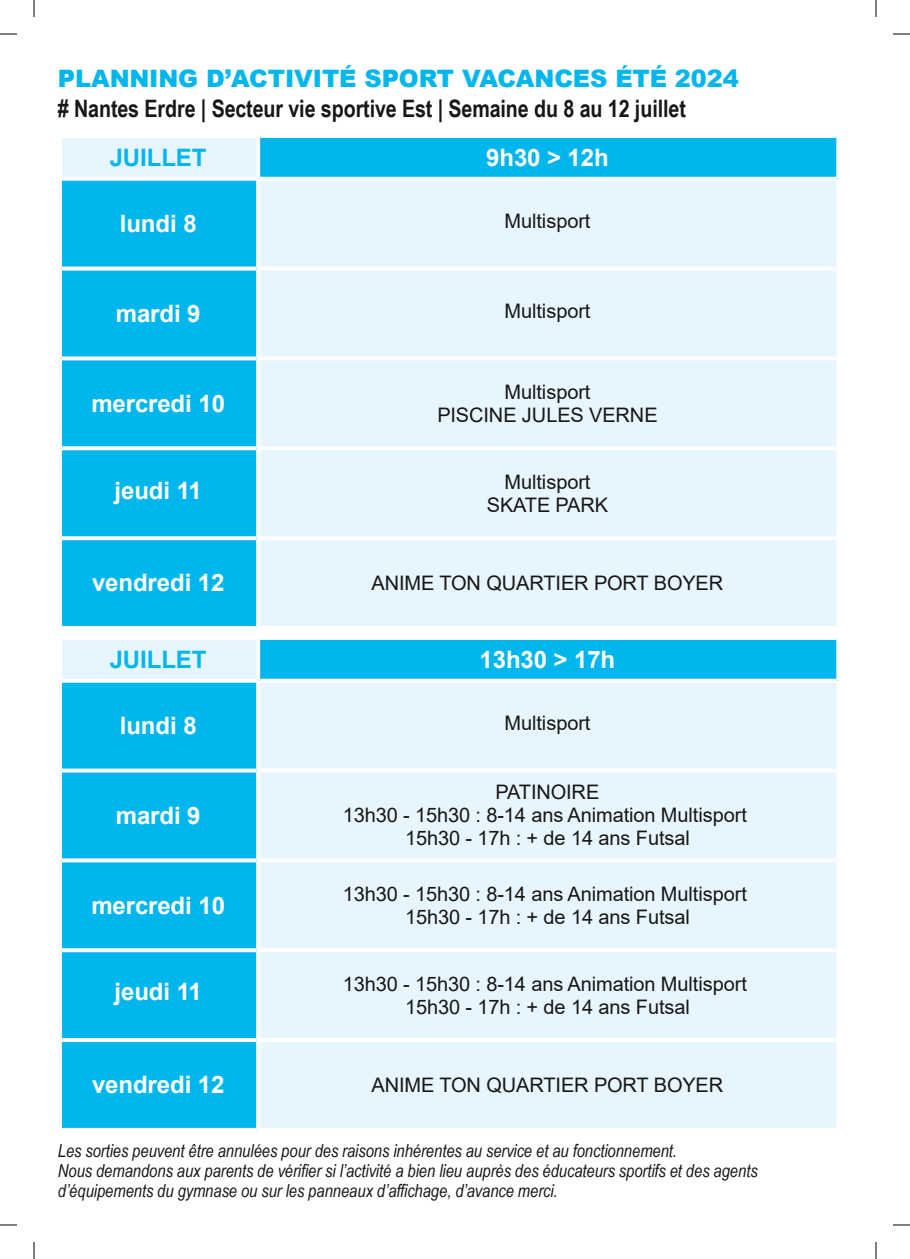
<style>
.page{position:relative;width:910px;height:1259px;background:#fff}
.page>*{position:absolute;margin:0;border:0;box-sizing:border-box;transform-origin:0 0}
.t1{font:700 24px "Arial";letter-spacing:-.005em;color:#fff}
.t2{font:700 24px "Arial Narrow";letter-spacing:-.005em;color:#181715}
.t3{font:900 24px "Arial";letter-spacing:-.005em;color:#00b6ed}
.t4{font:700 24px "Arial";color:#00b6ed}
.t5{font:20px/23px "Arial";letter-spacing:-.005em;color:#181715;text-align:center}
.t6{font:italic 18px/20px "Arial Narrow";color:#181715}
</style>
<div class="page">
<div style="left:60px;top:136px;width:198px;height:43px;background:#e7f5fe"></div>
<div style="left:258px;top:136px;width:580px;height:43px;background:#00b6ed"></div>
<div style="left:60px;top:179px;width:198px;height:89px;background:#00b6ed"></div>
<div style="left:258px;top:179px;width:580px;height:89px;background:#e7f5fe"></div>
<div style="left:60px;top:268px;width:198px;height:90px;background:#00b6ed"></div>
<div style="left:258px;top:268px;width:580px;height:90px;background:#e7f5fe"></div>
<div style="left:60px;top:358px;width:198px;height:90px;background:#00b6ed"></div>
<div style="left:258px;top:358px;width:580px;height:90px;background:#e7f5fe"></div>
<div style="left:60px;top:448px;width:198px;height:90px;background:#00b6ed"></div>
<div style="left:258px;top:448px;width:580px;height:90px;background:#e7f5fe"></div>
<div style="left:60px;top:538px;width:198px;height:90px;background:#00b6ed"></div>
<div style="left:258px;top:538px;width:580px;height:90px;background:#e7f5fe"></div>
<hr style="left:256px;top:134px;width:4px;height:45px;background:#fff">
<hr style="left:58px;top:134px;width:4px;height:45px;background:#fff">
<svg style="left:836px;top:136px;width:3px;height:43px"></svg>
<svg style="left:256px;top:179px;width:4px;height:89px"></svg>
<svg style="left:60px;top:179px;width:2px;height:89px"></svg>
<hr style="left:836px;top:179px;width:4px;height:89px;background:#fff">
<svg style="left:256px;top:268px;width:4px;height:90px"></svg>
<svg style="left:60px;top:268px;width:2px;height:90px"></svg>
<hr style="left:836px;top:268px;width:4px;height:90px;background:#fff">
<svg style="left:256px;top:358px;width:4px;height:90px"></svg>
<svg style="left:60px;top:358px;width:2px;height:90px"></svg>
<hr style="left:836px;top:358px;width:4px;height:90px;background:#fff">
<svg style="left:256px;top:448px;width:4px;height:90px"></svg>
<svg style="left:60px;top:448px;width:2px;height:90px"></svg>
<hr style="left:836px;top:448px;width:4px;height:90px;background:#fff">
<svg style="left:256px;top:538px;width:4px;height:90px"></svg>
<svg style="left:60px;top:538px;width:2px;height:90px"></svg>
<hr style="left:836px;top:538px;width:4px;height:92px;background:#fff">
<svg style="left:62px;top:177px;width:194px;height:4px"></svg>
<hr style="left:62px;top:134px;width:194px;height:4px;background:#fff">
<hr style="left:260px;top:177px;width:576px;height:4px;background:#fff">
<hr style="left:260px;top:134px;width:576px;height:4px;background:#fff">
<svg style="left:62px;top:266px;width:194px;height:4px"></svg>
<hr style="left:260px;top:267px;width:576px;height:3px;background:#fff">
<svg style="left:62px;top:356px;width:194px;height:4px"></svg>
<hr style="left:260px;top:356px;width:576px;height:4px;background:#fff">
<svg style="left:62px;top:446px;width:194px;height:4px"></svg>
<hr style="left:260px;top:446px;width:576px;height:4px;background:#fff">
<svg style="left:62px;top:536px;width:194px;height:4px"></svg>
<hr style="left:260px;top:536px;width:576px;height:4px;background:#fff">
<hr style="left:62px;top:626px;width:194px;height:4px;background:#fff">
<hr style="left:260px;top:626px;width:576px;height:4px;background:#fff">
<div style="left:60px;top:638px;width:198px;height:42px;background:#e7f5fe"></div>
<div style="left:258px;top:638px;width:580px;height:42px;background:#00b6ed"></div>
<div style="left:60px;top:680px;width:198px;height:90px;background:#00b6ed"></div>
<div style="left:258px;top:680px;width:580px;height:90px;background:#e7f5fe"></div>
<div style="left:60px;top:770px;width:198px;height:90px;background:#00b6ed"></div>
<div style="left:258px;top:770px;width:580px;height:90px;background:#e7f5fe"></div>
<div style="left:60px;top:860px;width:198px;height:90px;background:#00b6ed"></div>
<div style="left:258px;top:860px;width:580px;height:90px;background:#e7f5fe"></div>
<div style="left:60px;top:950px;width:198px;height:90px;background:#00b6ed"></div>
<div style="left:258px;top:950px;width:580px;height:90px;background:#e7f5fe"></div>
<div style="left:60px;top:1040px;width:198px;height:90px;background:#00b6ed"></div>
<div style="left:258px;top:1040px;width:580px;height:90px;background:#e7f5fe"></div>
<hr style="left:256px;top:636px;width:4px;height:44px;background:#fff">
<hr style="left:58px;top:636px;width:4px;height:44px;background:#fff">
<svg style="left:836px;top:638px;width:2px;height:42px"></svg>
<svg style="left:256px;top:680px;width:4px;height:90px"></svg>
<svg style="left:60px;top:680px;width:2px;height:90px"></svg>
<hr style="left:836px;top:680px;width:4px;height:90px;background:#fff">
<svg style="left:256px;top:770px;width:4px;height:90px"></svg>
<svg style="left:60px;top:770px;width:2px;height:90px"></svg>
<hr style="left:836px;top:770px;width:4px;height:90px;background:#fff">
<svg style="left:256px;top:860px;width:4px;height:90px"></svg>
<svg style="left:60px;top:860px;width:2px;height:90px"></svg>
<hr style="left:836px;top:860px;width:4px;height:90px;background:#fff">
<svg style="left:256px;top:950px;width:4px;height:90px"></svg>
<svg style="left:60px;top:950px;width:2px;height:90px"></svg>
<hr style="left:836px;top:950px;width:4px;height:90px;background:#fff">
<svg style="left:256px;top:1040px;width:4px;height:90px"></svg>
<svg style="left:60px;top:1040px;width:2px;height:90px"></svg>
<hr style="left:836px;top:1040px;width:4px;height:92px;background:#fff">
<svg style="left:62px;top:679px;width:194px;height:3px"></svg>
<hr style="left:62px;top:636px;width:194px;height:4px;background:#fff">
<svg style="left:260px;top:678px;width:576px;height:4px;background:#d1f1fb"></svg>
<hr style="left:260px;top:636px;width:576px;height:4px;background:#fff">
<svg style="left:62px;top:768px;width:194px;height:4px"></svg>
<svg style="left:260px;top:768px;width:576px;height:4px;fill:#fff"></svg>
<svg style="left:62px;top:858px;width:194px;height:4px"></svg>
<hr style="left:260px;top:858px;width:576px;height:4px;background:#fff">
<svg style="left:62px;top:948px;width:194px;height:4px"></svg>
<hr style="left:260px;top:948px;width:576px;height:4px;background:#fff">
<svg style="left:62px;top:1038px;width:194px;height:4px"></svg>
<hr style="left:260px;top:1038px;width:576px;height:4px;background:#fff">
<hr style="left:62px;top:1128px;width:194px;height:4px;background:#fff">
<hr style="left:260px;top:1128px;width:576px;height:4px;background:#fff">
<svg style="left:0;top:1224px;width:17px;height:1px"></svg>
<svg style="left:34px;top:1242px;width:1px;height:17px"></svg>
<svg style="left:0;top:34px;width:17px;height:1px"></svg>
<svg style="left:34px;top:0;width:1px;height:17px"></svg>
<svg style="left:893px;top:1224px;width:17px;height:1px"></svg>
<svg style="left:875px;top:1242px;width:1px;height:17px"></svg>
<svg style="left:893px;top:34px;width:17px;height:1px"></svg>
<svg style="left:875px;top:0;width:1px;height:17px"></svg>
<p class="t3" style="left:58px;top:61px;width:682px">PLANNING D’ACTIVITÉ SPORT VACANCES ÉTÉ 2024</p>
<p class="t2" style="left:58px;top:95px;width:629px"># Nantes Erdre | Secteur vie sportive Est | Semaine du 8 au 12 juillet</p>
<p class="t4" style="left:110px;top:144px;width:98px">JUILLET</p>
<p class="t1" style="left:486px;top:144px;width:124px">9h30 &gt; 12h</p>
<p class="t1" style="left:120px;top:210px;width:78px">lundi 8</p>
<p class="t5" style="left:505px;top:209px;width:87px">Multisport</p>
<p class="t1" style="left:116px;top:300px;width:86px">mardi 9</p>
<p class="t5" style="left:505px;top:299px;width:87px">Multisport</p>
<p class="t1" style="left:91px;top:390px;width:135px">mercredi 10</p>
<p class="t5" style="left:437px;top:380px;width:222px">Multisport<br>PISCINE JULES VERNE</p>
<p class="t1" style="left:115px;top:477px;width:89px">jeudi 11</p>
<p class="t5" style="left:487px;top:470px;width:123px">Multisport<br>SKATE PARK</p>
<p class="t1" style="left:92px;top:569px;width:134px">vendredi 12</p>
<p class="t5" style="left:372px;top:571px;width:353px">ANIME TON QUARTIER PORT BOYER</p>
<p class="t4" style="left:110px;top:646px;width:98px">JUILLET</p>
<p class="t1" style="left:480px;top:646px;width:137px">13h30 &gt; 17h</p>
<p class="t1" style="left:120px;top:712px;width:78px">lundi 8</p>
<p class="t5" style="left:505px;top:711px;width:87px">Multisport</p>
<p class="t1" style="left:116px;top:802px;width:86px">mardi 9</p>
<p class="t5" style="left:343px;top:780px;width:406px">PATINOIRE<br>13h30 - 15h30 : 8-14 ans Animation Multisport<br>15h30 - 17h : + de 14 ans Futsal</p>
<p class="t1" style="left:91px;top:892px;width:135px">mercredi 10</p>
<p class="t5" style="left:343px;top:882px;width:406px">13h30 - 15h30 : 8-14 ans Animation Multisport<br>15h30 - 17h : + de 14 ans Futsal</p>
<p class="t1" style="left:115px;top:978px;width:89px">jeudi 11</p>
<p class="t5" style="left:343px;top:972px;width:406px">13h30 - 15h30 : 8-14 ans Animation Multisport<br>15h30 - 17h : + de 14 ans Futsal</p>
<p class="t1" style="left:92px;top:1071px;width:134px">vendredi 12</p>
<p class="t5" style="left:372px;top:1073px;width:353px">ANIME TON QUARTIER PORT BOYER</p>
<p class="t6" style="left:58px;top:1140px;width:701px">Les sorties peuvent être annulées pour des raisons inhérentes au service et au fonctionnement.<br>Nous demandons aux parents de vérifier si l’activité a bien lieu auprès des éducateurs sportifs et des agents d’équipements du gymnase ou sur les panneaux d’affichage, d’avance merci.</p>
</div>
